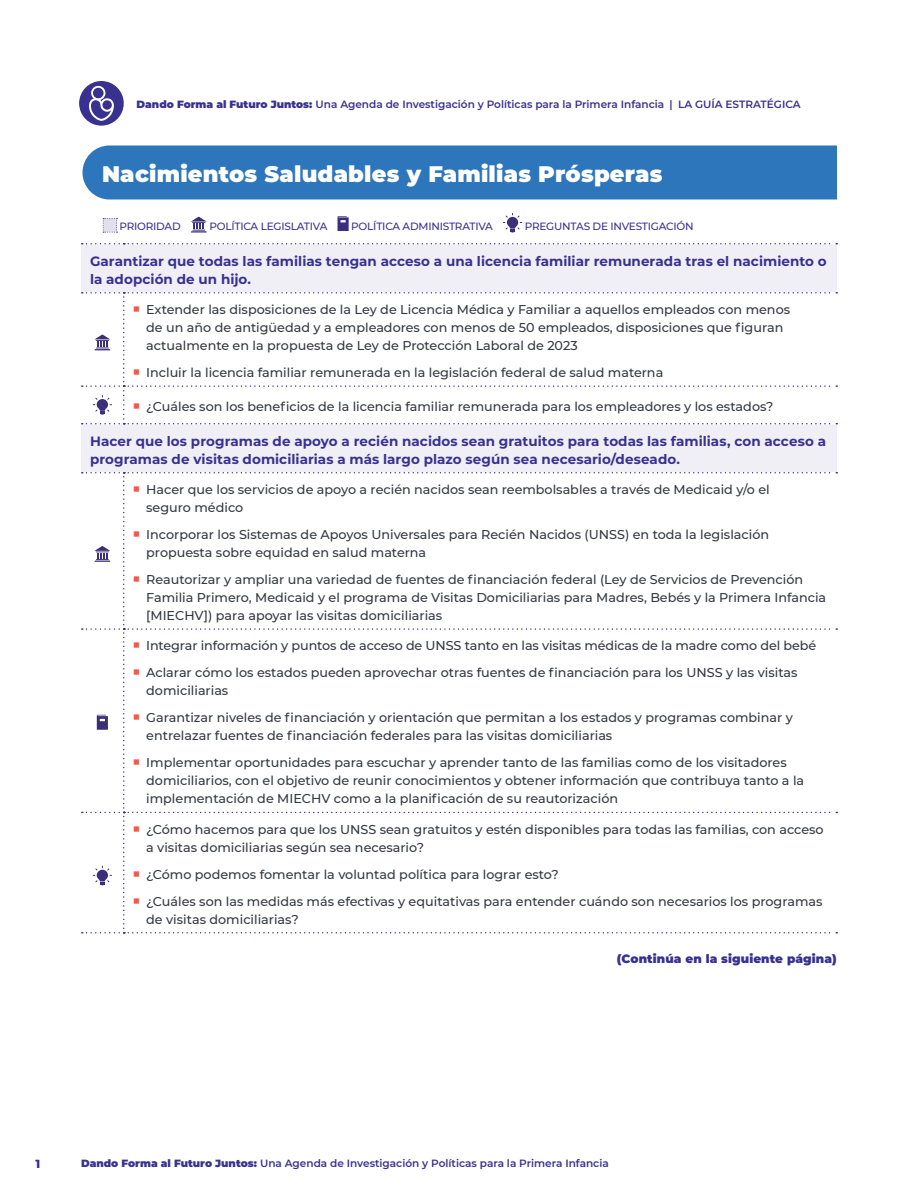
<style>
.page{position:relative;width:918px;height:1188px;background:#fff}
.page>*{position:absolute;margin:0;border:0;box-sizing:border-box;transform-origin:0 0}
.t1{font:900 22.5px "Montserrat";letter-spacing:.01em;color:#fff}
.t2{font:700 13.5px/18px "Montserrat";letter-spacing:.005em;color:#39318f}
.t3{font:500 12.75px/18px "Montserrat";color:#343840}
.t4{font:900 12px "Montserrat";letter-spacing:.01em;color:#39318f}
.t5{font:800 12px "Montserrat";color:#39318f}
.t6{font:600 10.5px "Montserrat";color:#39318f}
.t7{font:500 10.5px "Montserrat";letter-spacing:-.02em;color:#39318f}
.s1{font-weight:900}
</style>
<div class="page">
<div style="left:82px;top:146px;width:755px;height:54px;background:#2e76bc"></div>
<div style="left:81px;top:244px;width:756px;height:229px;background:#f0eff6"></div>
<svg style="left:82px;top:243px;width:755px;height:1px"></svg>
<svg style="left:103px;top:218px;width:15px;height:15px"></svg>
<svg style="left:191px;top:217px;width:16px;height:16px"></svg>
<svg style="left:338px;top:216px;width:11px;height:15px"></svg>
<svg style="left:503px;top:213px;width:19px;height:20px"></svg>
<div style="left:79px;top:81px;width:45px;height:45px;background:#39318f;border-radius:50%"></div>
<svg style="left:89px;top:85px;width:25px;height:36px"></svg>
<svg style="left:82px;top:292px;width:755px;height:132px"></svg>
<svg style="left:82px;top:472px;width:755px;height:462px"></svg>
<p class="t6" style="left:136px;top:98px;width:666px"><span class="s1">Dando Forma al Futuro Juntos:</span> Una Agenda de Investigación y Políticas para la Primera Infancia | LA GUÍA ESTRATÉGICA</p>
<h1 class="t1" style="left:102px;top:163px;width:562px">Nacimientos Saludables y Familias Prósperas</h1>
<p class="t7" style="left:119px;top:220px;width:63px">PRIORIDAD</p>
<p class="t7" style="left:209px;top:220px;width:120px">POLÍTICA LEGISLATIVA</p>
<p class="t7" style="left:351px;top:220px;width:143px">POLÍTICA ADMINISTRATIVA</p>
<p class="t7" style="left:525px;top:220px;width:170px">PREGUNTAS DE INVESTIGACIÓN</p>
<p class="t2" style="left:90px;top:252px;width:738px">Garantizar que todas las familias tengan acceso a una licencia familiar remunerada tras el nacimiento o la adopción de un hijo.</p>
<p class="t3" style="left:146px;top:301px;width:645px">Extender las disposiciones de la Ley de Licencia Médica y Familiar a aquellos empleados con menos de un año de antigüedad y a empleadores con menos de 50 empleados, disposiciones que figuran actualmente en la propuesta de Ley de Protección Laboral de 2023</p>
<p class="t3" style="left:146px;top:364px;width:519px">Incluir la licencia familiar remunerada en la legislación federal de salud materna</p>
<p class="t3" style="left:146px;top:397px;width:629px">¿Cuáles son los beneficios de la licencia familiar remunerada para los empleadores y los estados?</p>
<p class="t2" style="left:90px;top:432px;width:738px">Hacer que los programas de apoyo a recién nacidos sean gratuitos para todas las familias, con acceso a programas de visitas domiciliarias a más largo plazo según sea necesario/deseado.</p>
<p class="t3" style="left:146px;top:481px;width:625px">Hacer que los servicios de apoyo a recién nacidos sean reembolsables a través de Medicaid y/o el seguro médico</p>
<p class="t3" style="left:146px;top:526px;width:624px">Incorporar los Sistemas de Apoyos Universales para Recién Nacidos (UNSS) en toda la legislación propuesta sobre equidad en salud materna</p>
<p class="t3" style="left:146px;top:570px;width:682px">Reautorizar y ampliar una variedad de fuentes de financiación federal (Ley de Servicios de Prevención<br>Familia Primero, Medicaid y el programa de Visitas Domiciliarias para Madres, Bebés y la Primera Infancia [MIECHV]) para apoyar las visitas domiciliarias</p>
<p class="t3" style="left:146px;top:633px;width:671px;line-height:27px">Integrar información y puntos de acceso de UNSS tanto en las visitas médicas de la madre como del bebé<br>Aclarar cómo los estados pueden aprovechar otras fuentes de financiación para los UNSS y las visitas</p>
<p class="t3" style="left:146px;top:678px;width:648px;line-height:27px">domiciliarias<br>Garantizar niveles de financiación y orientación que permitan a los estados y programas combinar y</p>
<p class="t3" style="left:146px;top:722px;width:642px;line-height:27px">entrelazar fuentes de financiación federales para las visitas domiciliarias<br>Implementar oportunidades para escuchar y aprender tanto de las familias como de los visitadores</p>
<p class="t3" style="left:146px;top:772px;width:659px">domiciliarios, con el objetivo de reunir conocimientos y obtener información que contribuya tanto a la implementación de MIECHV como a la planificación de su reautorización</p>
<p class="t3" style="left:146px;top:820px;width:679px">¿Cómo hacemos para que los UNSS sean gratuitos y estén disponibles para todas las familias, con acceso a visitas domiciliarias según sea necesario?</p>
<p class="t3" style="left:146px;top:860px;width:678px;line-height:27px">¿Cómo podemos fomentar la voluntad política para lograr esto?<br>¿Cuáles son las medidas más efectivas y equitativas para entender cuándo son necesarios los programas</p>
<p class="t3" style="left:146px;top:910px;width:154px">de visitas domiciliarias?</p>
<p class="t4" style="left:617px;top:954px;width:221px">(Continúa en la siguiente página)</p>
<p class="t5" style="left:36px;top:1157px;width:6px">1</p>
<p class="t6" style="left:81px;top:1159px;width:529px"><span class="s1">Dando Forma al Futuro Juntos:</span> Una Agenda de Investigación y Políticas para la Primera Infancia</p>
</div>
